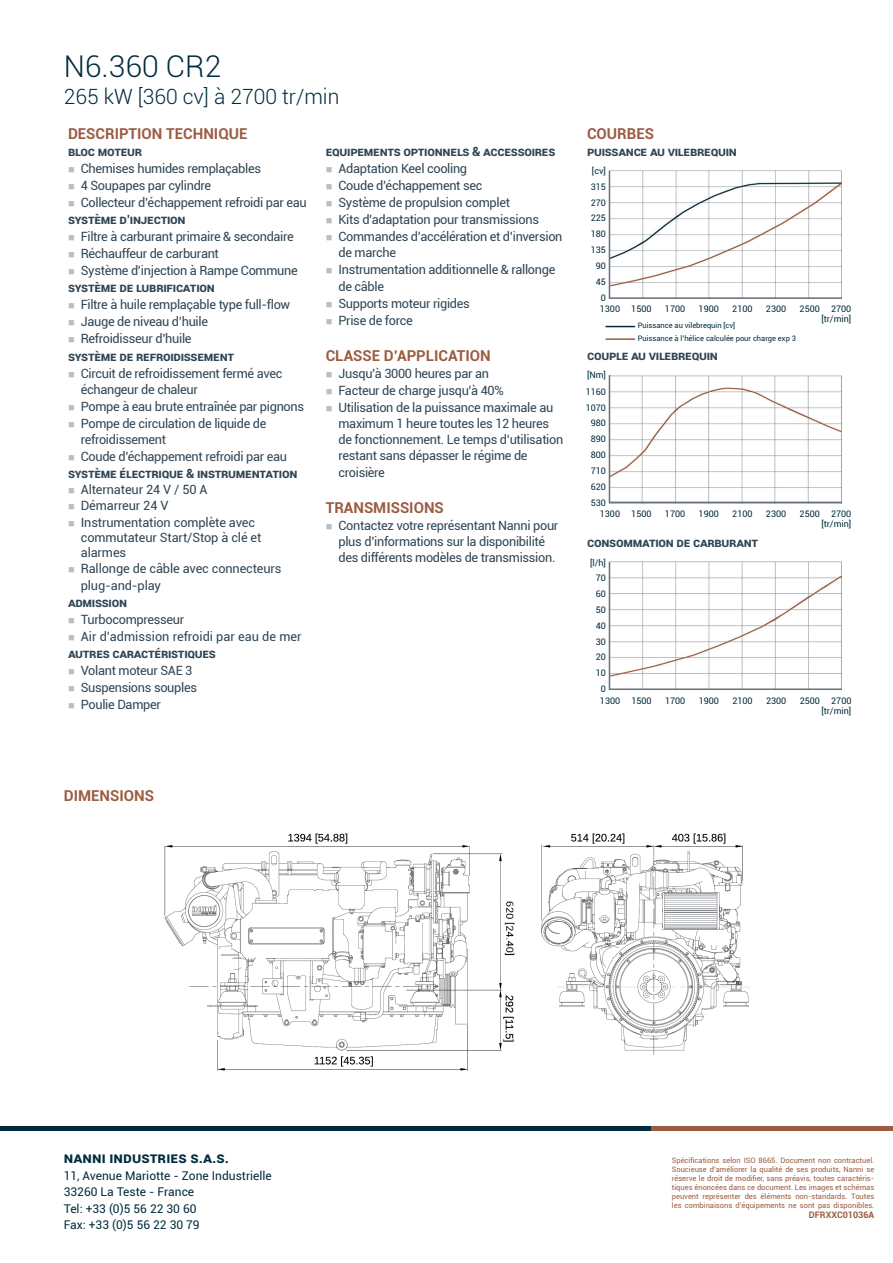
<style>
.page{position:relative;width:893px;height:1263px;background:#fff}
.page>*{position:absolute;margin:0;border:0;box-sizing:border-box;transform-origin:0 0}
.t1{font:300 30px "Roboto";color:#002c3d}
.t2{font:300 21px "Roboto";color:#002c3d}
.t3{font:700 15px "Roboto";color:#9b5c41}
.t4{font:700 15px "Roboto";color:#002c3d}
.t5{font:12.75px/16.8px "Roboto";letter-spacing:-.025em;color:#2f4554}
.t6{font:700 12.75px "Roboto";letter-spacing:-.025em;color:#2f4554}
.t7{font:12.75px/17.1px "Roboto";color:#2f4554}
.t8{font:12px/16.5px "Roboto";color:#002c3d}
.t9{font:9px/15.9px "Roboto";color:#002c3d;text-align:center}
.t10{font:700 9px "Roboto";color:#9b5c41}
.t11{font:7.5px/9px "Roboto";color:#9b5c41;text-align:justify}
.t12{font:7.5px/12.9px "Roboto";color:#002c3d}
</style>
<div class="page">
<hr style="left:0;top:1126px;width:651px;height:4px;background:#002c3d">
<hr style="left:651px;top:1126px;width:242px;height:4px;background:#9b5c41">
<img style="left:164px;top:833px;width:586px;height:238px">
<img style="left:610px;top:171px;width:232px;height:126px">
<img style="left:610px;top:375px;width:232px;height:127px">
<img style="left:610px;top:562px;width:232px;height:126px">
<svg style="left:606px;top:326px;width:29px;height:1px"></svg>
<hr style="left:606px;top:338px;width:29px;height:2px;background:#9b5c41">
<hr style="left:609px;top:171px;width:1px;height:128px;background:#69707d">
<hr style="left:609px;top:375px;width:1px;height:128px;background:#69707d">
<hr style="left:609px;top:562px;width:1px;height:128px;background:#69707d">
<hr style="left:609px;top:297px;width:233px;height:2px;background:#69707d">
<hr style="left:609px;top:502px;width:233px;height:1px;background:#69707d">
<hr style="left:609px;top:688px;width:233px;height:2px;background:#69707d">
<h1 class="t1" style="left:64px;top:45px;width:159px">N6.360 CR2</h1>
<h2 class="t2" style="left:64px;top:82px;width:277px">265 kW [360 cv] à 2700 tr/min</h2>
<p class="t3" style="left:68px;top:123px;width:181px">DESCRIPTION TECHNIQUE</p>
<p class="t6" style="left:68px;top:142px;width:76px">Bloc moteur</p>
<p class="t5" style="left:81px;top:159px;width:227px">Chemises humides remplaçables<br>4 Soupapes par cylindre<br>Collecteur d’échappement refroidi par eau</p>
<p class="t6" style="left:68px;top:211px;width:119px">Système d’injection</p>
<p class="t5" style="left:81px;top:228px;width:218px">Filtre à carburant primaire &amp; secondaire<br>Réchauffeur de carburant<br>Système d’injection à Rampe Commune</p>
<p class="t6" style="left:68px;top:279px;width:148px">Système de lubrification</p>
<p class="t5" style="left:81px;top:296px;width:211px">Filtre à huile remplaçable type full-flow<br>Jauge de niveau d’huile<br>Refroidisseur d’huile</p>
<p class="t6" style="left:68px;top:347px;width:168px">Système de refroidissement</p>
<p class="t5" style="left:81px;top:364px;width:225px">Circuit de refroidissement fermé avec échangeur de chaleur<br>Pompe à eau brute entraînée par pignons<br>Pompe de circulation de liquide de refroidissement<br>Coude d’échappement refroidi par eau</p>
<p class="t6" style="left:68px;top:465px;width:231px">Système électrique &amp; Instrumentation</p>
<p class="t5" style="left:81px;top:481px;width:202px;line-height:15.9px">Alternateur 24 V / 50 A<br>Démarreur 24 V<br>Instrumentation complète avec commutateur Start/Stop à clé et alarmes<br>Rallonge de câble avec connecteurs plug-and-play</p>
<p class="t6" style="left:68px;top:593px;width:61px">Admission</p>
<p class="t7" style="left:81px;top:610px;width:222px">Turbocompresseur<br>Air d’admission refroidi par eau de mer</p>
<p class="t6" style="left:68px;top:644px;width:149px">Autres caractéristiques</p>
<p class="t5" style="left:81px;top:661px;width:118px">Volant moteur SAE 3<br>Suspensions souples<br>Poulie Damper</p>
<p class="t6" style="left:326px;top:142px;width:7px">EQUI</p>
<p class="t6" style="left:350px;top:142px;width:16px">PEMENT</p>
<p class="t6" style="left:394px;top:142px;width:162px">S optionnels &amp; accessoires</p>
<p class="t5" style="left:338px;top:160px;width:226px">Adaptation Keel cooling<br>Coude d’échappement sec<br>Système de propulsion complet<br>Kits d’adaptation pour transmissions<br>Commandes d’accélération et d’inversion de marche<br>Instrumentation additionnelle &amp; rallonge de câble<br>Supports moteur rigides<br>Prise de force</p>
<p class="t3" style="left:326px;top:345px;width:167px">CLASSE D’APPLICATION</p>
<p class="t5" style="left:338px;top:364px;width:226px">Jusqu’à 3000 heures par an<br>Facteur de charge jusqu’à 40%<br>Utilisation de la puissance maximale au maximum 1 heure toutes les 12 heures de fonctionnement. Le temps d’utilisation restant sans dépasser le régime de croisière</p>
<p class="t3" style="left:326px;top:497px;width:120px">TRANSMISSIONS</p>
<p class="t5" style="left:338px;top:516px;width:221px;line-height:16.2px">Contactez votre représentant Nanni pour plus d’informations sur la disponibilité des différents modèles de transmission.</p>
<p class="t3" style="left:587px;top:123px;width:68px">COURBES</p>
<p class="t6" style="left:587px;top:142px;width:151px">Puissance au vilebrequin</p>
<p class="t9" style="left:592px;top:163px;width:16px">[cv]</p>
<p class="t9" style="left:591px;top:178px;width:17px;text-align:right">315<br>270<br>225<br>180<br>135<br>90<br>45<br>0</p>
<p class="t9" style="left:600px;top:301px;width:53px">1300 1500</p>
<p class="t9" style="left:665px;top:301px;width:22px">1700</p>
<p class="t9" style="left:699px;top:301px;width:22px">1900</p>
<p class="t9" style="left:732px;top:301px;width:22px">2100</p>
<p class="t9" style="left:766px;top:301px;width:22px">2300</p>
<p class="t9" style="left:800px;top:301px;width:53px">2500 2700</p>
<p class="t12" style="left:638px;top:319px;width:160px">Puissance au vilebrequin [cv]<br>Puissance à l’hélice calculée pour charge exp 3</p>
<p class="t6" style="left:587px;top:347px;width:132px">Couple au vilebrequin</p>
<p class="t9" style="left:587px;top:367px;width:21px">[Nm]</p>
<p class="t9" style="left:586px;top:383px;width:22px">1160<br>1070<br>980<br>890<br>800<br>710<br>620<br>530</p>
<p class="t9" style="left:821px;top:310px;width:32px">[tr/min]</p>
<p class="t9" style="left:600px;top:505px;width:53px">1300 1500</p>
<p class="t9" style="left:665px;top:505px;width:22px">1700</p>
<p class="t9" style="left:699px;top:505px;width:22px">1900</p>
<p class="t9" style="left:732px;top:505px;width:22px">2100</p>
<p class="t9" style="left:766px;top:505px;width:22px">2300</p>
<p class="t9" style="left:800px;top:505px;width:53px">2500 2700</p>
<p class="t6" style="left:587px;top:533px;width:173px">Consommation de carburant</p>
<p class="t9" style="left:590px;top:554px;width:17px">[l/h]</p>
<p class="t9" style="left:596px;top:570px;width:12px">70<br>60<br>50<br>40<br>30<br>20<br>10<br>0</p>
<p class="t9" style="left:821px;top:515px;width:32px">[tr/min]</p>
<p class="t9" style="left:600px;top:692px;width:53px">1300 1500</p>
<p class="t9" style="left:665px;top:692px;width:22px">1700</p>
<p class="t9" style="left:699px;top:692px;width:22px">1900</p>
<p class="t9" style="left:732px;top:692px;width:22px">2100</p>
<p class="t9" style="left:766px;top:692px;width:22px">2300</p>
<p class="t9" style="left:800px;top:692px;width:53px">2500 2700</p>
<p class="t9" style="left:821px;top:702px;width:32px">[tr/min]</p>
<p class="t3" style="left:64px;top:785px;width:92px">DIMENSIONS</p>
<p class="t4" style="left:64px;top:1147px;width:167px">Nann i In dustries S.A.S.</p>
<p class="t8" style="left:64px;top:1167px;width:210px">11, Avenue Mariotte - Zone Industrielle<br>33260 La Teste - France<br>Tel: +33 (0)5 56 22 30 60<br>Fax: +33 (0)5 56 22 30 79</p>
<p class="t11" style="left:672px;top:1155px;width:204px">Spécifications selon ISO 8665. Document non contractuel.<br>Soucieuse d’améliorer la qualité de ses produits, Nanni se réserve le droit de modifier, sans préavis, toutes caractéris&shy;tiques énoncées dans ce document. Les images et schémas peuvent représenter des éléments non-standards. Toutes les combinaisons d’équipements ne sont pas disponibles.</p>
<p class="t10" style="left:809px;top:1209px;width:67px">DFRXXC01036A</p>
</div>
